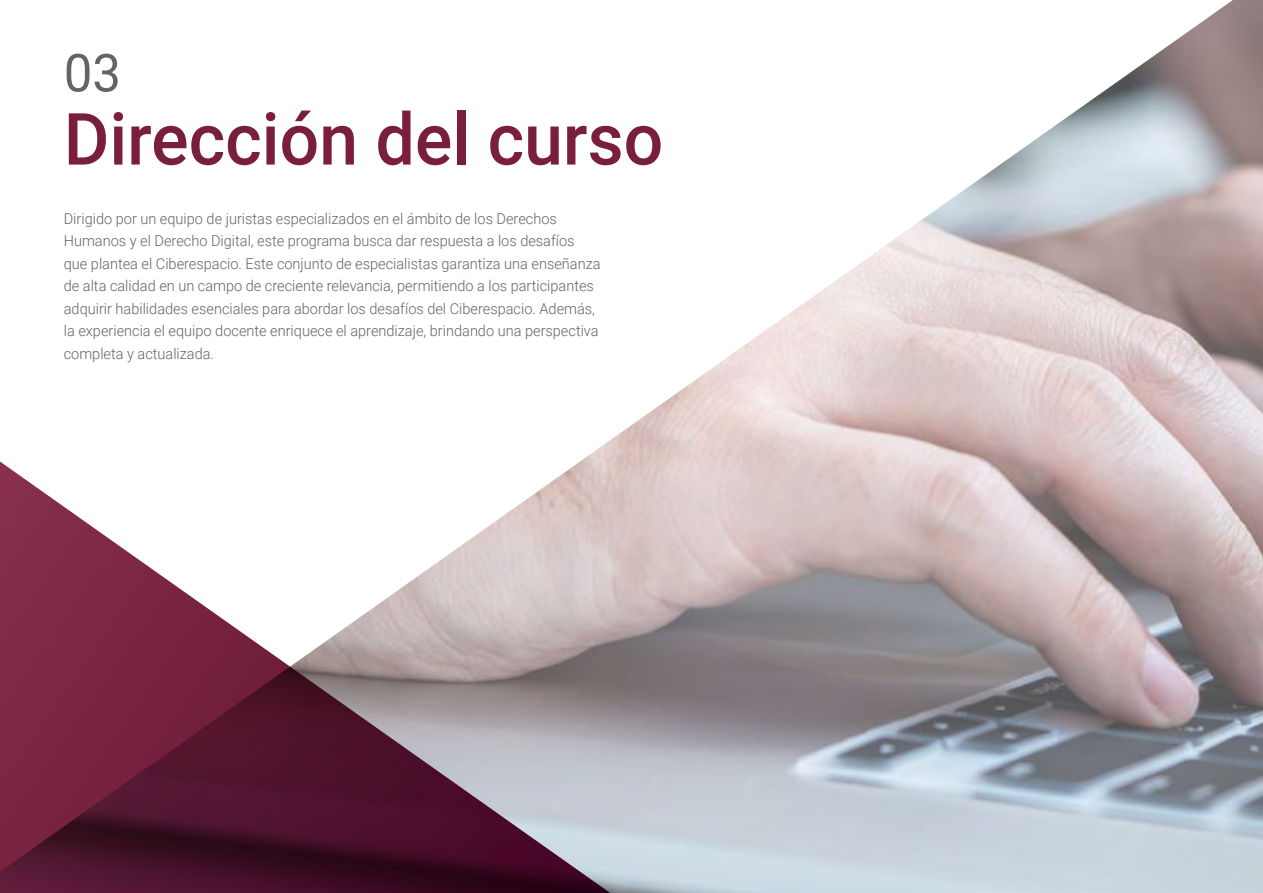
<style>
.page{position:relative;width:1263px;height:893px;background:#fff}
.page>*{position:absolute;margin:0;border:0;box-sizing:border-box;transform-origin:0 0}
.t1{font:500 72px "Roboto";color:#791e3c}
.t2{font:52.5px "Roboto";color:#61646a}
.t3{font:300 15px/22.5px "Roboto";color:#61646a}
</style>
<div class="page">
<img style="left:602px;top:0;width:661px;height:893px">
<svg style="left:0;top:446px;width:640px;height:447px"></svg>
<h2 class="t2" style="left:64px;top:36px;width:59px">03</h2>
<h1 class="t1" style="left:64px;top:89px;width:601px">Dirección del curso</h1>
<p class="t3" style="left:64px;top:207px;width:538px">Dirigido por un equipo de juristas especializados en el ámbito de los Derechos Humanos y el Derecho Digital, este programa busca dar respuesta a los desafíos que plantea el Ciberespacio. Este conjunto de especialistas garantiza una enseñanza de alta calidad en un campo de creciente relevancia, permitiendo a los participantes adquirir habilidades esenciales para abordar los desafíos del Ciberespacio. Además, la experiencia el equipo docente enriquece el aprendizaje, brindando una perspectiva completa y actualizada.</p>
</div>
